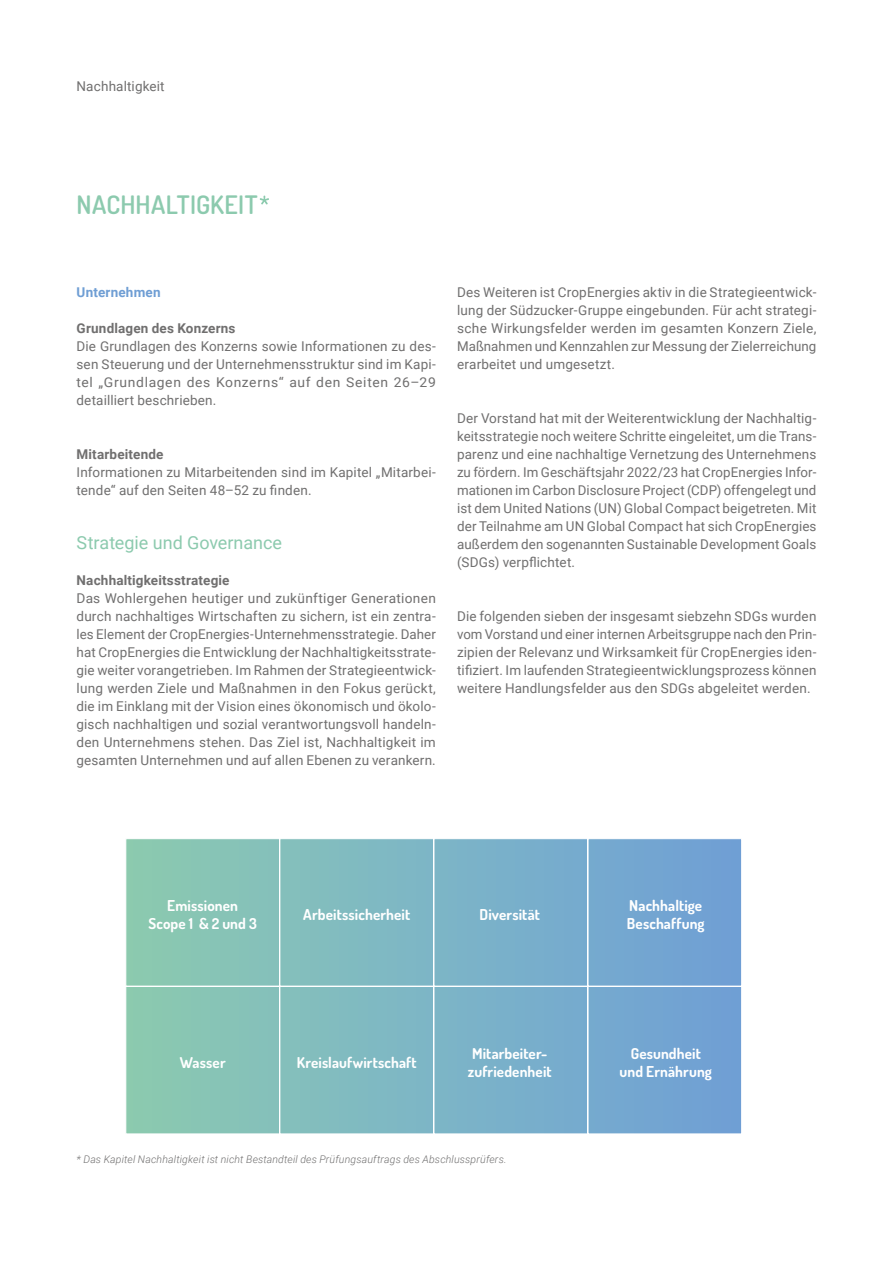
<style>
.page{position:relative;width:893px;height:1263px;background:#fff}
.page>*{position:absolute;margin:0;border:0;box-sizing:border-box;transform-origin:0 0}
.t1{font:600 25.5px "Dosis";letter-spacing:.015em;color:#8ccaae}
.t2{font:18px "Roboto";color:#8ccaae}
.t3{font:700 15px/18px "Dosis";letter-spacing:.005em;color:#fff;text-align:center}
.t4{font:13.5px/18px "Roboto";letter-spacing:.01em;color:#706f6f;text-align:justify}
.t5{font:700 13.5px "Roboto";letter-spacing:.015em;color:#706f6f}
.t6{font:700 13.5px "Roboto";letter-spacing:.015em;color:#6f9ed4}
.t7{font:italic 300 10.5px "Roboto";letter-spacing:.015em;color:#706f6f}
</style>
<div class="page">
<svg style="left:260px;top:196px;width:9px;height:8px"></svg>
<svg style="left:126px;top:839px;width:616px;height:295px;background:#7fb5c5"></svg>
<p class="t4" style="left:77px;top:76px;width:90px">Nachhaltigkeit</p>
<h1 class="t1" style="left:77px;top:187px;width:183px">NACHHALTIGKEIT</h1>
<p class="t6" style="left:77px;top:283px;width:86px">Unternehmen</p>
<p class="t5" style="left:77px;top:319px;width:160px">Grundlagen des Konzerns</p>
<p class="t4" style="left:77px;top:337px;width:361px">Die Grundlagen des Konzerns sowie Informationen zu des&shy;sen Steuerung und der Unternehmensstruktur sind im Kapi&shy;tel „Grundlagen des Konzerns“ auf den Seiten 26–29 detailliert beschrieben.</p>
<p class="t5" style="left:77px;top:445px;width:89px">Mitarbeitende</p>
<p class="t4" style="left:77px;top:463px;width:361px">Informationen zu Mitarbeitenden sind im Kapitel „Mitarbei&shy;tende“ auf den Seiten 48–52 zu finden.</p>
<h2 class="t2" style="left:77px;top:530px;width:207px">Strategie und Governance</h2>
<p class="t5" style="left:77px;top:571px;width:154px">Nachhaltigkeitsstrategie</p>
<p class="t4" style="left:77px;top:589px;width:361px">Das Wohlergehen heutiger und zukünftiger Generationen durch nachhaltiges Wirtschaften zu sichern, ist ein zentra&shy;les Element der CropEnergies-Unternehmensstrategie. Daher hat CropEnergies die Entwicklung der Nachhaltigkeitsstrate&shy;gie weiter vorangetrieben. Im Rahmen der Strategieentwick&shy;lung werden Ziele und Maßnahmen in den Fokus gerückt, die im Einklang mit der Vision eines ökonomisch und ökolo&shy;gisch nachhaltigen und sozial verantwortungsvoll handeln&shy;den Unternehmens stehen. Das Ziel ist, Nachhaltigkeit im gesamten Unternehmen und auf allen Ebenen zu verankern.</p>
<p class="t4" style="left:457px;top:283px;width:361px">Des Weiteren ist CropEnergies aktiv in die Strategieentwick&shy;lung der Südzucker-Gruppe eingebunden. Für acht strategi&shy;sche Wirkungsfelder werden im gesamten Konzern Ziele, Maßnahmen und Kennzahlen zur Messung der Zielerreichung erarbeitet und umgesetzt.</p>
<p class="t4" style="left:457px;top:409px;width:361px">Der Vorstand hat mit der Weiterentwicklung der Nachhaltig&shy;keitsstrategie noch weitere Schritte eingeleitet, um die Trans&shy;parenz und eine nachhaltige Vernetzung des Unternehmens zu fördern. Im Geschäftsjahr 2022/23 hat CropEnergies Infor&shy;mationen im Carbon Disclosure Project (CDP) offengelegt und ist dem United Nations (UN) Global Compact beigetreten. Mit der Teilnahme am UN Global Compact hat sich CropEnergies außerdem den sogenannten Sustainable Development Goals (SDGs) verpflichtet.</p>
<p class="t4" style="left:457px;top:607px;width:361px">Die folgenden sieben der insgesamt siebzehn SDGs wurden vom Vorstand und einer internen Arbeitsgruppe nach den Prin&shy;zipien der Relevanz und Wirksamkeit für CropEnergies iden&shy;tifiziert. Im laufenden Strategieentwicklungsprozess können weitere Handlungsfelder aus den SDGs abgeleitet werden.</p>
<p class="t3" style="left:148px;top:896px;width:110px">Emissionen<br>Scope 1 &amp; 2 und 3</p>
<p class="t3" style="left:303px;top:905px;width:109px">Arbeitssicherheit</p>
<p class="t3" style="left:180px;top:1053px;width:47px">Wasser</p>
<p class="t3" style="left:297px;top:1053px;width:121px">Kreislaufwirtschaft</p>
<p class="t3" style="left:479px;top:905px;width:62px">Diversität</p>
<p class="t3" style="left:468px;top:1044px;width:85px;text-align:left">Mitarbeiter&shy;zufriedenheit</p>
<p class="t3" style="left:627px;top:896px;width:79px;text-align:left">Nachhaltige<br>Beschaffung</p>
<p class="t3" style="left:619px;top:1044px;width:94px">Gesundheit und Ernährung</p>
<p class="t7" style="left:77px;top:1152px;width:432px">* Das Kapitel Nachhaltigkeit ist nicht Bestandteil des Prüfungsauftrags des Abschlussprüfers.</p>
</div>
